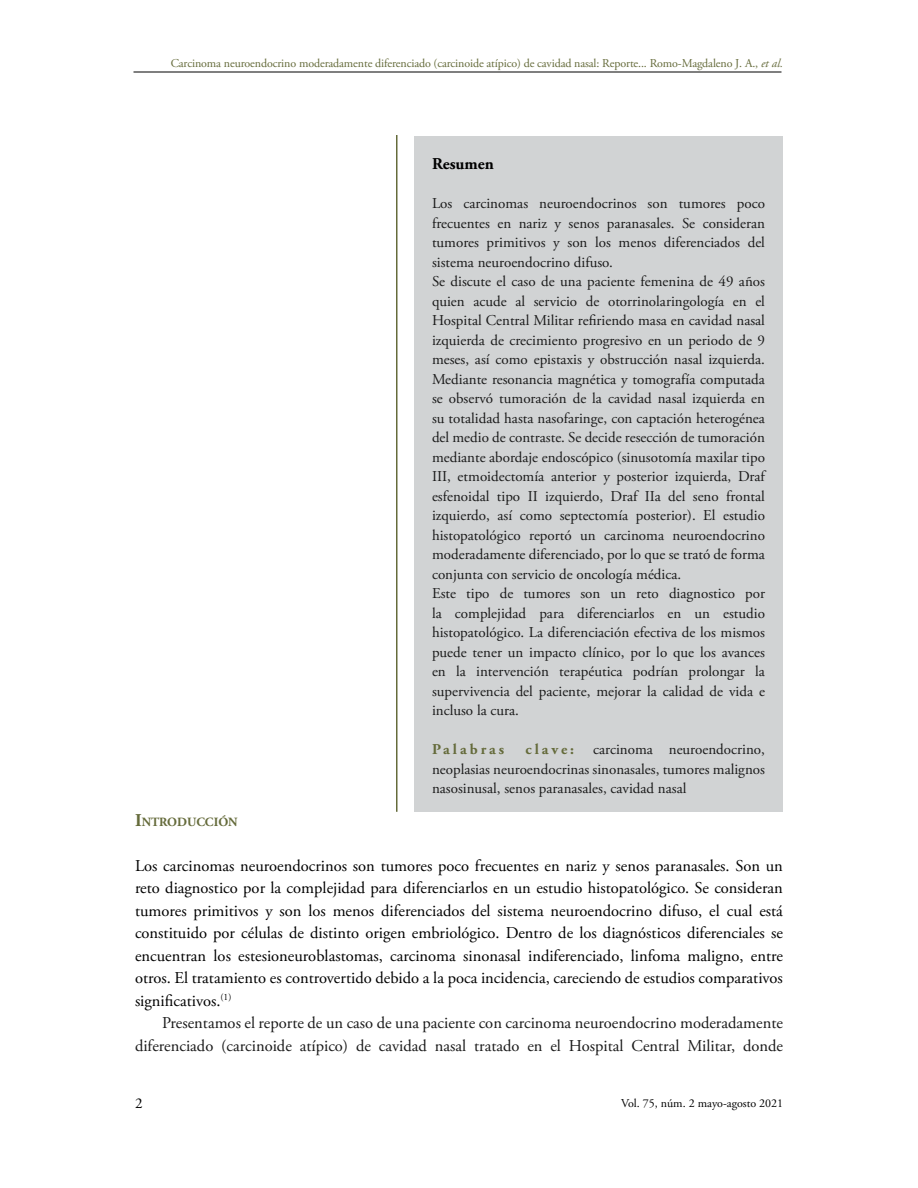
<style>
.page{position:relative;width:918px;height:1188px;background:#fff}
.page>*{position:absolute;margin:0;border:0;box-sizing:border-box;transform-origin:0 0}
.t1{font:16.5px/22.5px "Adobe Garamond Pro";color:#000;text-align:justify}
.t2{font:16.5px/22.5px "Adobe Garamond Pro";color:#1a1a1a;text-align:right}
.t3{font:700 16.5px "Adobe Garamond Pro";color:#000}
.t4{font:15px/19.5px "Adobe Garamond Pro";color:#1a1a1a}
.t5{font:700 15px "Adobe Garamond Pro";letter-spacing:.2em;color:#656b3b}
.t6{font:15px "Adobe Garamond Pro";color:#000}
.t7{font:700 12.6px "Adobe Garamond Pro";color:#656b3b}
.t8{font:12px "Adobe Garamond Pro";letter-spacing:-.01em;color:#656b3b}
.t9{font:12px "Adobe Garamond Pro";color:#000}
.s1{font-style:italic}
.s2{font-size:18px}
</style>
<div class="page">
<hr style="left:134px;top:72px;width:648px;height:1px;background:#000">
<hr style="left:396px;top:135px;width:2px;height:677px;background:#656b3b">
<div style="left:414px;top:136px;width:369px;height:676px;background:#d1d3d4"></div>
<p class="t8" style="left:171px;top:56px;width:614px">Carcinoma neuroendocrino moderadamente diferenciado (carcinoide atípico) de cavidad nasal: Reporte... Romo-Magdaleno J. A., <span class="s1">et al.</span></p>
<p class="t3" style="left:432px;top:154px;width:63px">Resumen</p>
<p class="t4" style="left:432px;top:194px;width:335px">Los carcinomas neuroendocrinos son tumores poco frecuentes en nariz y senos paranasales. Se consideran tumores primitivos y son los menos diferenciados del sistema neuroendocrino difuso.<br>Se discute el caso de una paciente femenina de 49 años quien acude al servicio de otorrinolaringología en el Hospital Central Militar refiriendo masa en cavidad nasal izquierda de crecimiento progresivo en un periodo de 9 meses, así como epistaxis y obstrucción nasal izquierda.<br>Mediante resonancia magnética y tomografía computada se observó tumoración de la cavidad nasal izquierda en su totalidad hasta nasofaringe, con captación heterogénea del medio de contraste. Se decide resección de tumoración mediante abordaje endoscópico (sinusotomía maxilar tipo III, etmoidectomía anterior y posterior izquierda, Draf esfenoidal tipo II izquierdo, Draf IIa del seno frontal izquierdo, así como septectomía posterior). El estudio histopatológico reportó un carcinoma neuroendocrino moderadamente diferenciado, por lo que se trató de forma conjunta con servicio de oncología médica.<br>Este tipo de tumores son un reto diagnostico por la complejidad para diferenciarlos en un estudio histopatológico. La diferenciación efectiva de los mismos puede tener un impacto clínico, por lo que los avances en la intervención terapéutica podrían prolongar la supervivencia del paciente, mejorar la calidad de vida e incluso la cura.</p>
<p class="t5" style="left:432px;top:741px;width:74px">Palabras</p>
<p class="t5" style="left:526px;top:741px;width:50px">clave:</p>
<p class="t4" style="left:432px;top:740px;width:335px;text-align:justify;text-indent:161px">carcinoma neuroendocrino, neoplasias neuroendocrinas sinonasales, tumores malignos nasosinusal, senos paranasales, cavidad nasal</p>
<p class="t7" style="left:135px;top:814px;width:104px"><span class="s2">I</span>NTRODUCCIÓN</p>
<p class="t1" style="left:135px;top:855px;width:649px">Los carcinomas neuroendocrinos son tumores poco frecuentes en nariz y senos paranasales. Son un reto diagnostico por la complejidad para diferenciarlos en un estudio histopatológico. Se consideran tumores primitivos y son los menos diferenciados del sistema neuroendocrino difuso, el cual está constituido por células de distinto origen embriológico. Dentro de los diagnósticos diferenciales se encuentran los estesioneuroblastomas, carcinoma sinonasal indiferenciado, linfoma maligno, entre otros. El tratamiento es controvertido debido a la poca incidencia, careciendo de estudios comparativos significativos.<sup>(1)</sup></p>
<p class="t2" style="left:135px;top:1012px;width:650px">Presentamos el reporte de un caso de una paciente con carcinoma neuroendocrino moderadamente diferenciado (carcinoide atípico) de cavidad nasal tratado en el Hospital Central Militar, donde</p>
<p class="t6" style="left:135px;top:1094px;width:9px">2</p>
<p class="t9" style="left:621px;top:1096px;width:164px">Vol. 75, núm. 2 mayo-agosto 2021</p>
</div>
